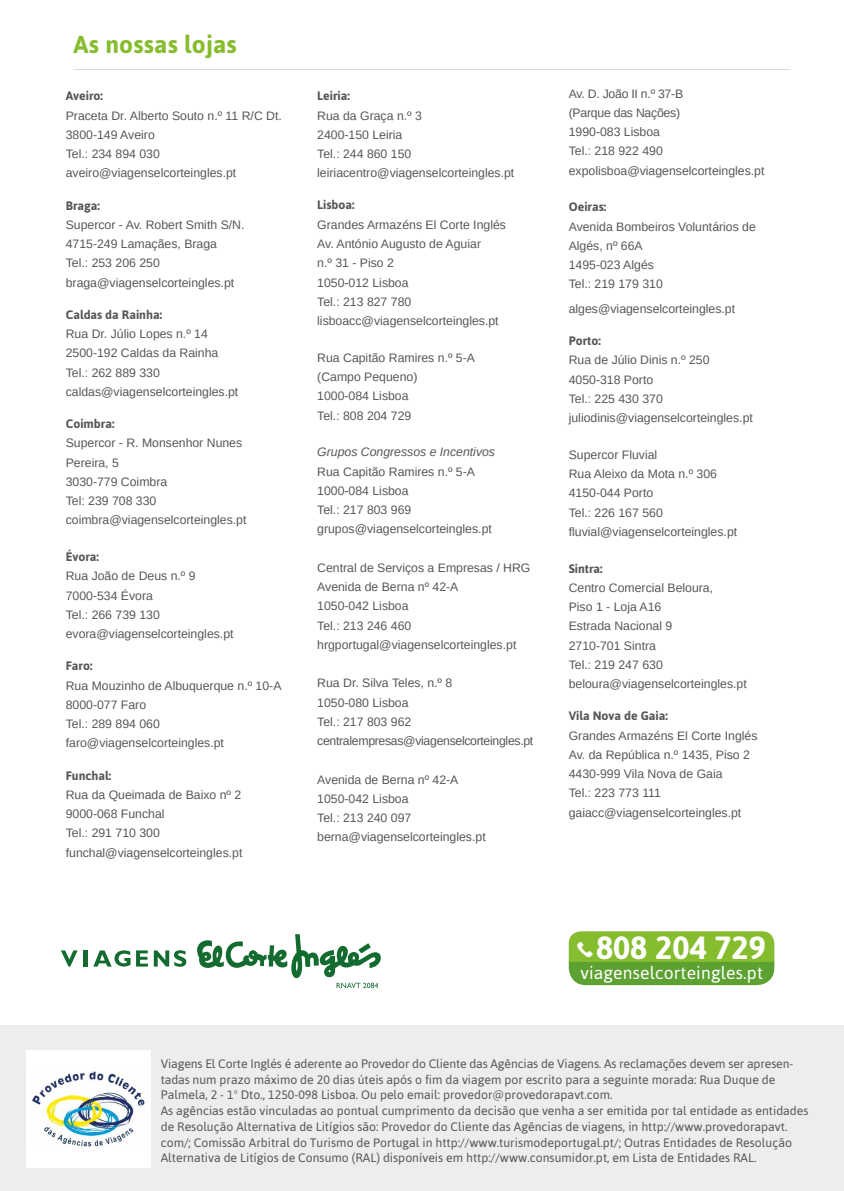
<style>
.page{position:relative;width:844px;height:1191px;background:#fff}
.page>*{position:absolute;margin:0;border:0;box-sizing:border-box;transform-origin:0 0}
.t1{font:700 32.02px "Asap";color:#fff}
.t2{font:700 24.5px "Asap";letter-spacing:.01em;color:#86bd2e}
.t3{font:17.5px "Asap";letter-spacing:.01em;color:#fff}
.t4{font:12.25px/19.2px "Arimo";color:#575756}
.t5{font:12.25px/15.8px "Asap";color:#575756}
.t6{font:700 12.25px "Asap";color:#575756}
.t7{font:12.25px/19.2px "Arimo";letter-spacing:-.025em;color:#575756}
.t8{font:italic 12.25px "Arimo";color:#575756}
.s1{font-family:"VECI 1 Manchas";font-weight:400;font-size:21.88px}
</style>
<div class="page">
<div style="left:0;top:1025px;width:843px;height:166px;background:#ededed"></div>
<div style="left:27px;top:1050px;width:124px;height:117px;background:#fff"></div>
<img style="left:32px;top:1071px;width:113px;height:78px">
<svg style="left:61px;top:950px;width:17px;height:16px"></svg>
<hr style="left:83px;top:950px;width:4px;height:16px;background:#136b30">
<svg style="left:136px;top:950px;width:12px;height:16px"></svg>
<svg style="left:93px;top:950px;width:37px;height:16px"></svg>
<svg style="left:154px;top:950px;width:32px;height:16px"></svg>
<svg style="left:197px;top:934px;width:184px;height:54px"></svg>
<hr style="left:74px;top:69px;width:716px;height:1px;background:#dadada">
<div style="left:568px;top:945px;width:206px;height:40px;background:#5da132;border-radius:17px"></div>
<div style="left:568px;top:931px;width:206px;height:31px;background:#86bd2e"></div>
<h2 class="t2" style="left:74px;top:30px;width:165px">As nossas lojas</h2>
<p class="t6" style="left:66px;top:89px;width:39px">Aveiro:</p>
<p class="t4" style="left:66px;top:106px;width:218px">Praceta Dr. Alberto Souto n.º 11 R/C Dt.<br>3800-149 Aveiro<br>Tel.: 234 894 030 aveiro@viagenselcorteingles.pt</p>
<p class="t6" style="left:66px;top:198px;width:36px">Braga:</p>
<p class="t4" style="left:66px;top:215px;width:180px">Supercor - Av. Robert Smith S/N.<br>4715-249 Lamaçães, Braga<br>Tel.: 253 206 250 braga@viagenselcorteingles.pt</p>
<p class="t6" style="left:66px;top:307px;width:98px">Caldas da Rainha:</p>
<p class="t4" style="left:66px;top:324px;width:174px">Rua Dr. Júlio Lopes n.º 14<br>2500-192 Caldas da Rainha<br>Tel.: 262 889 330 caldas@viagenselcorteingles.pt</p>
<p class="t6" style="left:66px;top:416px;width:50px">Coimbra:</p>
<p class="t4" style="left:66px;top:433px;width:182px">Supercor - R. Monsenhor Nunes<br>Pereira, 5<br>3030-779 Coimbra<br>Tel: 239 708 330 coimbra@viagenselcorteingles.pt</p>
<p class="t6" style="left:66px;top:549px;width:35px">Évora:</p>
<p class="t4" style="left:66px;top:566px;width:169px">Rua João de Deus n.º 9<br>7000-534 Évora<br>Tel.: 266 739 130 evora@viagenselcorteingles.pt</p>
<p class="t6" style="left:66px;top:659px;width:28px">Faro:</p>
<p class="t4" style="left:66px;top:676px;width:217px">Rua Mouzinho de Albuquerque n.º 10-A<br>8000-077 Faro<br>Tel.: 289 894 060 faro@viagenselcorteingles.pt</p>
<p class="t6" style="left:66px;top:768px;width:47px">Funchal:</p>
<p class="t4" style="left:66px;top:785px;width:178px">Rua da Queimada de Baixo nº 2<br>9000-068 Funchal<br>Tel.: 291 710 300 funchal@viagenselcorteingles.pt</p>
<p class="t6" style="left:317px;top:89px;width:34px">Leiria:</p>
<p class="t4" style="left:317px;top:106px;width:198px">Rua da Graça n.º 3<br>2400-150 Leiria<br>Tel.: 244 860 150 leiriacentro@viagenselcorteingles.pt</p>
<p class="t6" style="left:317px;top:198px;width:39px">Lisboa:</p>
<p class="t4" style="left:317px;top:215px;width:190px">Grandes Armazéns El Corte Inglés<br>Av. António Augusto de Aguiar<br>n.º 31 - Piso 2<br>1050-012 Lisboa<br>Tel.: 213 827 780 lisboacc@viagenselcorteingles.pt</p>
<p class="t4" style="left:317px;top:348px;width:159px">Rua Capitão Ramires n.º 5-A (Campo Pequeno)<br>1000-084 Lisboa<br>Tel.: 808 204 729</p>
<p class="t8" style="left:317px;top:444px;width:179px">Grupos Congressos e Incentivos</p>
<p class="t4" style="left:317px;top:462px;width:176px">Rua Capitão Ramires n.º 5-A<br>1000-084 Lisboa<br>Tel.: 217 803 969 grupos@viagenselcorteingles.pt</p>
<p class="t4" style="left:317px;top:558px;width:215px">Central de Serviços a Empresas / HRG<br>Avenida de Berna nº 42-A<br>1050-042 Lisboa<br>Tel.: 213 246 460 hrgportugal@viagenselcorteingles.pt</p>
<p class="t7" style="left:317px;top:673px;width:217px">Rua Dr. Silva Teles, n.º 8<br>1050-080 Lisboa<br>Tel.: 217 803 962 centralempresas@viagenselcorteingles.pt</p>
<p class="t4" style="left:317px;top:770px;width:170px">Avenida de Berna nº 42-A<br>1050-042 Lisboa<br>Tel.: 213 240 097 berna@viagenselcorteingles.pt</p>
<p class="t4" style="left:568px;top:84px;width:197px">Av. D. João II n.º 37-B<br>(Parque das Nações)<br>1990-083 Lisboa<br>Tel.: 218 922 490 expolisboa@viagenselcorteingles.pt</p>
<p class="t6" style="left:568px;top:200px;width:39px">Oeiras:</p>
<p class="t4" style="left:568px;top:217px;width:189px">Avenida Bombeiros Voluntários de<br>Algés, nº 66A<br>1495-023 Algés<br>Tel.: 219 179 310</p>
<p class="t4" style="left:568px;top:299px;width:168px">alges@viagenselcorteingles.pt</p>
<p class="t6" style="left:568px;top:334px;width:34px">Porto:</p>
<p class="t4" style="left:568px;top:350px;width:185px">Rua de Júlio Dinis n.º 250<br>4050-318 Porto<br>Tel.: 225 430 370 juliodinis@viagenselcorteingles.pt</p>
<p class="t4" style="left:568px;top:445px;width:170px">Supercor Fluvial<br>Rua Aleixo da Mota n.º 306<br>4150-044 Porto<br>Tel.: 226 167 560 fluvial@viagenselcorteingles.pt</p>
<p class="t6" style="left:568px;top:561px;width:35px">Sintra:</p>
<p class="t4" style="left:568px;top:578px;width:179px">Centro Comercial Beloura,<br>Piso 1 - Loja A16<br>Estrada Nacional 9<br>2710-701 Sintra<br>Tel.: 219 247 630 beloura@viagenselcorteingles.pt</p>
<p class="t6" style="left:568px;top:709px;width:101px">Vila Nova de Gaia:</p>
<p class="t4" style="left:568px;top:726px;width:190px">Grandes Armazéns El Corte Inglés<br>Av. da República n.º 1435, Piso 2<br>4430-999 Vila Nova de Gaia<br>Tel.: 223 773 111 gaiacc@viagenselcorteingles.pt</p>
<h1 class="t1" style="left:574px;top:929px;width:193px"><span class="s1">·</span>808 204 729</h1>
<h3 class="t3" style="left:580px;top:962px;width:184px">viagenselcorteingles.pt</h3>
<p class="t5" style="left:161px;top:1055px;width:649px">Viagens El Corte Inglés é aderente ao Provedor do Cliente das Agências de Viagens. As reclamações devem ser apresen&shy;tadas num prazo máximo de 20 dias úteis após o fim da viagem por escrito para a seguinte morada: Rua Duque de Palmela, 2 - 1º Dto., 1250-098 Lisboa. Ou pelo email: provedor@provedorapavt.com.<br>As agências estão vinculadas ao pontual cumprimento da decisão que venha a ser emitida por tal entidade as entidades de Resolução Alternativa de Litígios são: Provedor do Cliente das Agências de viagens, in http://www.provedorapavt. com/; Comissão Arbitral do Turismo de Portugal in http://www.turismodeportugal.pt/; Outras Entidades de Resolução Alternativa de Litígios de Consumo (RAL) disponíveis em http://www.consumidor.pt, em Lista de Entidades RAL.</p>
</div>
